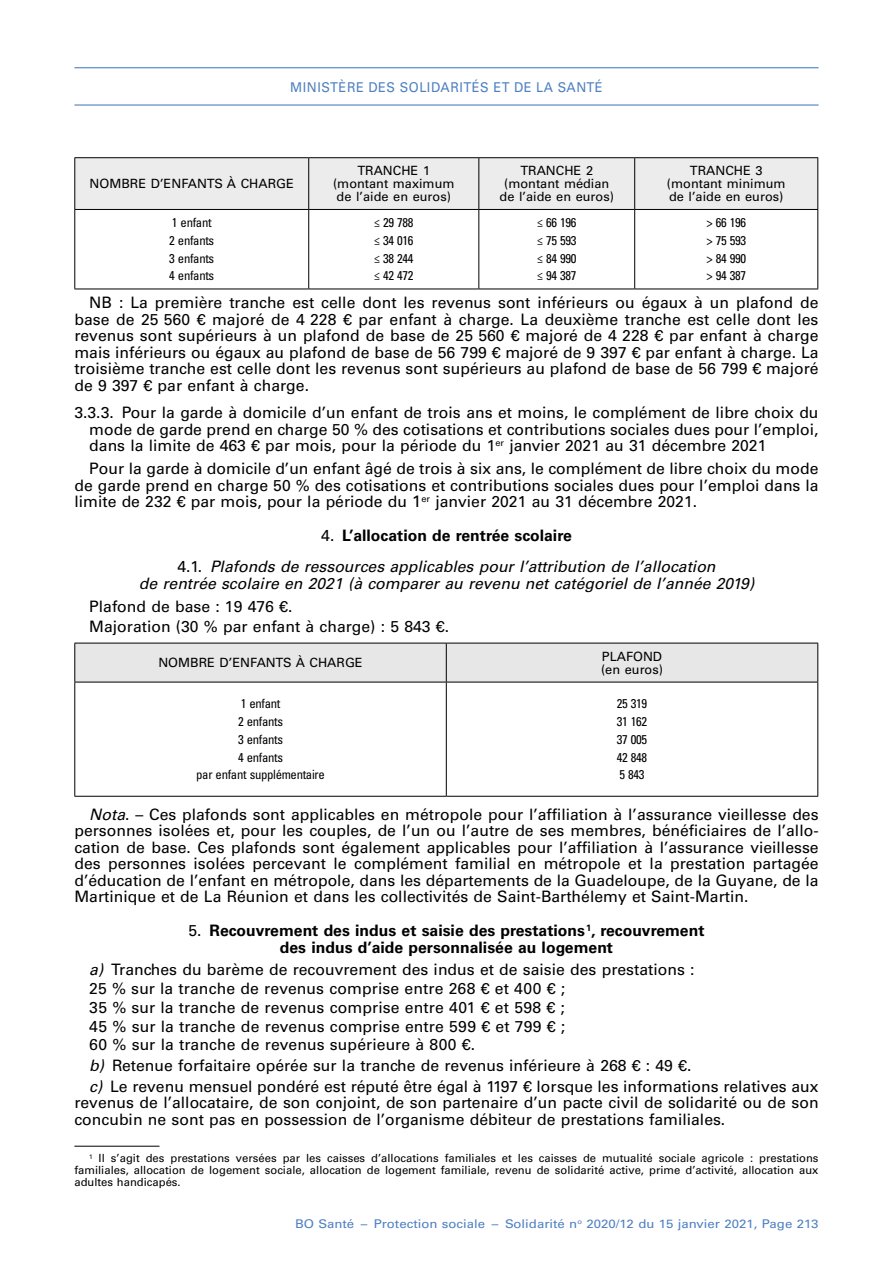
<style>
.page{position:relative;width:893px;height:1263px;background:#fff}
.page>*{position:absolute;margin:0;border:0;box-sizing:border-box;transform-origin:0 0}
._02_tc{font:15.75px/16.5px "Univers LT Std";color:#000;text-align:justify}
._02_tc_enumeration{font:15.75px "Univers LT Std";letter-spacing:.005em;color:#000}
.t1{font:italic 15.75px/16.5px "Univers LT Std";color:#000;text-align:center}
.t2{font:700 15.75px/16.5px "Univers LT Std";color:#000;text-align:center}
.t3{font:13.5px "Univers LT Std";letter-spacing:.04em;color:#4f80c1;scale:.95 1}
._05_tab_tc_centre{font:condensed 12.75px "Univers LT Std";letter-spacing:-.025em;color:#000}
._05_tab_tetiere{font:12.75px/12.8px "Univers LT Std";color:#000;text-align:center}
.t4{font:12px "Univers LT Std";color:#4f80c1;scale:1.1 1}
._02_note{font:11.25px/12px "Univers LT Std";color:#000;text-align:justify}
.s1{font-size:16.5px}
.s2{font-weight:400}
.s3{font-style:normal}
.s4{font-style:italic}
</style>
<div class="page">
<hr style="left:74px;top:67px;width:745px;height:1px;background:#4f80c1">
<hr style="left:74px;top:104px;width:745px;height:2px;background:#4f80c1">
<div style="left:75px;top:158px;width:742px;height:51px;background:#ececec"></div>
<hr style="left:74px;top:209px;width:235px;height:1px;background:#000">
<hr style="left:309px;top:209px;width:170px;height:1px;background:#000">
<hr style="left:479px;top:209px;width:156px;height:1px;background:#000">
<hr style="left:635px;top:209px;width:183px;height:1px;background:#000">
<hr style="left:74px;top:157px;width:235px;height:1px;background:#000">
<hr style="left:74px;top:158px;width:1px;height:51px;background:#000">
<hr style="left:309px;top:157px;width:170px;height:1px;background:#000">
<hr style="left:308px;top:158px;width:1px;height:51px;background:#000">
<hr style="left:479px;top:157px;width:156px;height:1px;background:#000">
<hr style="left:478px;top:158px;width:1px;height:51px;background:#000">
<hr style="left:635px;top:157px;width:183px;height:1px;background:#000">
<hr style="left:634px;top:158px;width:1px;height:51px;background:#000">
<hr style="left:817px;top:158px;width:1px;height:51px;background:#000">
<hr style="left:74px;top:210px;width:1px;height:79px;background:#000">
<hr style="left:308px;top:210px;width:1px;height:79px;background:#000">
<hr style="left:478px;top:210px;width:1px;height:79px;background:#000">
<hr style="left:634px;top:210px;width:1px;height:79px;background:#000">
<hr style="left:817px;top:210px;width:1px;height:79px;background:#000">
<hr style="left:74px;top:289px;width:235px;height:1px;background:#000">
<hr style="left:309px;top:289px;width:170px;height:1px;background:#000">
<hr style="left:479px;top:289px;width:156px;height:1px;background:#000">
<hr style="left:635px;top:289px;width:183px;height:1px;background:#000">
<div style="left:75px;top:644px;width:742px;height:38px;background:#e7e7e7"></div>
<hr style="left:74px;top:682px;width:1px;height:114px;background:#000">
<hr style="left:446px;top:682px;width:1px;height:114px;background:#000">
<hr style="left:817px;top:682px;width:1px;height:114px;background:#000">
<hr style="left:74px;top:796px;width:372px;height:1px;background:#000">
<hr style="left:446px;top:796px;width:372px;height:1px;background:#000">
<hr style="left:74px;top:643px;width:372px;height:1px;background:#000">
<hr style="left:74px;top:643px;width:1px;height:39px;background:#000">
<hr style="left:446px;top:643px;width:372px;height:1px;background:#000">
<hr style="left:446px;top:643px;width:1px;height:39px;background:#000">
<hr style="left:817px;top:643px;width:1px;height:39px;background:#000">
<hr style="left:74px;top:682px;width:372px;height:1px;background:#000">
<hr style="left:446px;top:682px;width:372px;height:1px;background:#000">
<hr style="left:74px;top:1146px;width:85px;height:1px;background:#000">
<p class="t3" style="left:290px;top:79px;width:330px">MINISTÈRE DES SOLIDARITÉS ET DE LA SANTÉ</p>
<p class="_05_tab_tetiere" style="left:90px;top:177px;width:206px">NOM BRE D’ENFANTS À CHARGE</p>
<p class="_05_tab_tetiere" style="left:333px;top:165px;width:123px">TRANCHE 1 (montant maximum de l’aide en euros)</p>
<p class="_05_tab_tetiere" style="left:500px;top:165px;width:116px">TRANCHE 2 (montant médian de l’aide en euros)</p>
<p class="_05_tab_tetiere" style="left:667px;top:165px;width:120px">TRANCHE 3 (montant minimum de l’aide en euros)</p>
<p class="_05_tab_tc_centre" style="left:172px;top:215px;width:41px">1 enfant</p>
<p class="_05_tab_tc_centre" style="left:169px;top:232px;width:47px">2 enfants</p>
<p class="_05_tab_tc_centre" style="left:169px;top:250px;width:47px">3 enfants</p>
<p class="_05_tab_tc_centre" style="left:169px;top:268px;width:47px">4 enfants</p>
<p class="_05_tab_tc_centre" style="left:706px;top:215px;width:41px">&gt; 66 196</p>
<p class="_05_tab_tc_centre" style="left:706px;top:232px;width:41px">&gt; 75 593</p>
<p class="_05_tab_tc_centre" style="left:706px;top:250px;width:41px">&gt; 84 990</p>
<p class="_05_tab_tc_centre" style="left:706px;top:268px;width:41px">&gt; 94 387</p>
<p class="_02_tc" style="left:74px;top:295px;width:746px;text-indent:15px">NB : La première tranche est celle dont les revenus sont inférieurs ou égaux à un plafond de base de 25 560 € majoré de 4 228 € par enfant à charge. La deuxième tranche est celle dont les revenus sont supérieurs à un plafond de base de 25 560 € majoré de 4 228 € par enfant à charge mais inférieurs ou égaux au plafond de base de 56 799 € majoré de 9 397 € par enfant à charge. La troisième tranche est celle dont les revenus sont supérieurs au plafond de base de 56 799 € majoré de 9 397 € par enfant à charge.</p>
<p class="_02_tc" style="left:89px;top:404px;width:731px;text-indent:-15px">3.3.3. Pour la garde à domicile d’un enfant de trois ans et moins, le complément de libre choix du mode de garde prend en charge 50 % des cotisations et contributions sociales dues pour l’emploi, dans la limite de 463 € par mois, pour la période du 1<sup>er</sup> janvier 2021 au 31 décembre 2021</p>
<p class="_02_tc" style="left:74px;top:460px;width:746px;text-indent:15px">Pour la garde à domicile d’un enfant âgé de trois à six ans, le complément de libre choix du mode de garde prend en charge 50 % des cotisations et contributions sociales dues pour l’emploi dans la limite de 232 € par mois, pour la période du <span class="s1">1</span><sup>er</sup> janvier 2021 au 31 décembre 2021.</p>
<p class="t2" style="left:321px;top:527px;width:252px"><span class="s2">4.</span> L’allocation de rentrée scolaire</p>
<p class="t1" style="left:139px;top:558px;width:617px"><span class="s3">4.1.</span> Plafonds de ressources applicables pour l’attribution de l’allocation<br>de rentrée scolaire en 2021 (à comparer au revenu net catégoriel de l’année 2019)</p>
<p class="_02_tc" style="left:89px;top:598px;width:205px">Plafond de base : 19 476 €.</p>
<p class="_02_tc" style="left:89px;top:619px;width:361px">M ajoration (30 % par enfant à charge) : 5 843 €.</p>
<p class="_05_tab_tetiere" style="left:158px;top:656px;width:206px">NOM BRE D’ENFANTS À CHARGE</p>
<p class="_05_tab_tetiere" style="left:601px;top:650px;width:63px;text-align:left">PLAFOND (en euros)</p>
<p class="_05_tab_tc_centre" style="left:241px;top:696px;width:41px">1 enfant</p>
<p class="_05_tab_tc_centre" style="left:238px;top:713px;width:47px">2 enfants</p>
<p class="_05_tab_tc_centre" style="left:238px;top:731px;width:47px">3 enfants</p>
<p class="_05_tab_tc_centre" style="left:238px;top:749px;width:47px">4 enfants</p>
<p class="_05_tab_tc_centre" style="left:196px;top:767px;width:130px">par enfant supplémentaire</p>
<p class="_05_tab_tc_centre" style="left:374px;top:215px;width:41px">≤ 29 788</p>
<p class="_05_tab_tc_centre" style="left:374px;top:232px;width:41px">≤ 34 016</p>
<p class="_05_tab_tc_centre" style="left:374px;top:250px;width:41px">≤ 38 244</p>
<p class="_05_tab_tc_centre" style="left:374px;top:268px;width:41px">≤ 42 472</p>
<p class="_05_tab_tc_centre" style="left:537px;top:215px;width:41px">≤ 66 196</p>
<p class="_05_tab_tc_centre" style="left:537px;top:232px;width:41px">≤ 75 593</p>
<p class="_05_tab_tc_centre" style="left:537px;top:250px;width:41px">≤ 84 990</p>
<p class="_05_tab_tc_centre" style="left:537px;top:268px;width:41px">≤ 94 387</p>
<p class="_05_tab_tc_centre" style="left:617px;top:696px;width:32px">25 319</p>
<p class="_05_tab_tc_centre" style="left:617px;top:713px;width:32px">31 162</p>
<p class="_05_tab_tc_centre" style="left:617px;top:731px;width:32px">37 005</p>
<p class="_05_tab_tc_centre" style="left:617px;top:749px;width:32px">42 848</p>
<p class="_05_tab_tc_centre" style="left:619px;top:767px;width:27px">5 843</p>
<p class="_02_tc" style="left:74px;top:806px;width:746px;text-indent:15px"><span class="s4">Nota</span>. – Ces plafonds sont applicables en métropole pour l’affiliation à l’assurance vieillesse des personnes isolées et, pour les couples, de l’un ou l’autre de ses membres, bénéficiaires de l’allo&shy;cation de base. Ces plafonds sont également applicables pour l’affiliation à l’assurance vieillesse des personnes isolées percevant le complément familial en métropole et la prestation partagée d’éducation de l’enfant en métropole, dans les départements de la Guadeloupe, de la Guyane, de la Martinique et de La Réunion et dans les collectivités de Saint-Barthélemy et Saint-Martin.</p>
<p class="t2" style="left:188px;top:922px;width:517px"><span class="s2">5.</span> Recouvrement des indus et saisie des prestations<sup>1</sup>, recouvrement des indus d’aide personnalisée au logement</p>
<p class="_02_tc" style="left:89px;top:962px;width:607px"><span class="s4">a)</span> Tranches du barème de recouvrement des indus et de saisie des prestations :</p>
<p class="_02_tc_enumeration" style="left:89px;top:979px;width:477px">25 % sur la tranche de revenus comprise entre 268 € et 400 € ;</p>
<p class="_02_tc_enumeration" style="left:89px;top:998px;width:477px">35 % sur la tranche de revenus comprise entre 401 € et 598 € ;</p>
<p class="_02_tc_enumeration" style="left:89px;top:1017px;width:477px">45 % sur la tranche de revenus comprise entre 599 € et 799 € ;</p>
<p class="_02_tc_enumeration" style="left:89px;top:1035px;width:387px">60 % sur la tranche de revenus supérieure à 800 €.</p>
<p class="_02_tc" style="left:89px;top:1057px;width:604px"><span class="s4">b)</span> Retenue forfaitaire opérée sur la tranche de revenus inférieure à 268 € : 49 €.</p>
<p class="_02_tc" style="left:74px;top:1078px;width:746px;text-indent:15px"><span class="s4">c)</span> Le revenu mensuel pondéré est réputé être égal à 1197 € lorsque les informations relatives aux revenus de l’allocataire, de son conjoint, de son partenaire d’un pacte civil de solidarité ou de son concubin ne sont pas en possession de l’organisme débiteur de prestations familiales.</p>
<p class="_02_note" style="left:74px;top:1152px;width:746px;text-indent:15px"><sup>1</sup> Il s’agit des prestations versées par les caisses d’allocations familiales et les caisses de mutualité sociale agricole : prestations familiales, allocation de logement sociale, allocation de logement familiale, revenu de solidarité active, prime d’activité, allocation aux adultes handicapés.</p>
<p class="t4" style="left:295px;top:1216px;width:477px">BO Santé – Protection sociale – Solidarité n<sup>o</sup> 2020/12 du 15 janvier 2021, Page 213</p>
</div>
